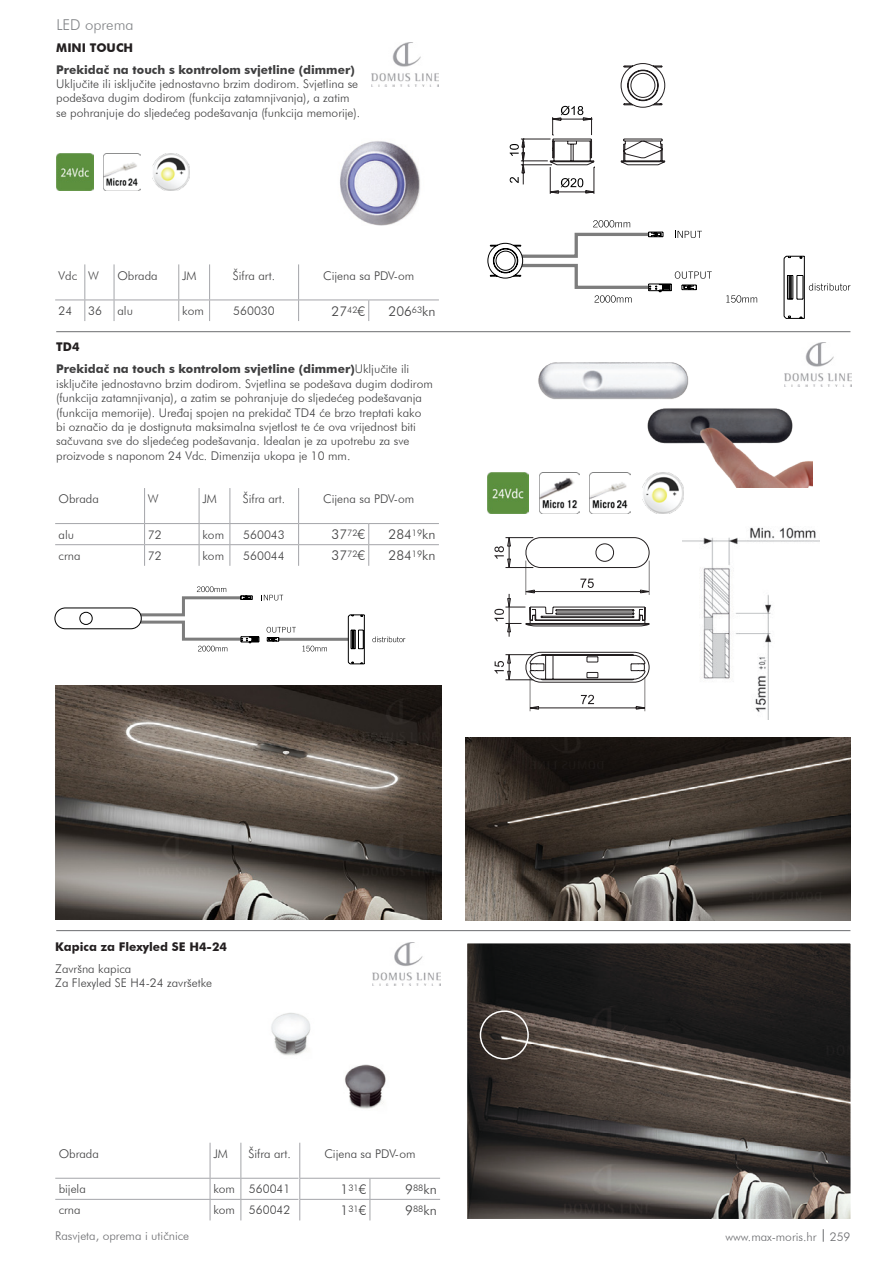
<style>
.page{position:relative;width:893px;height:1263px;background:#fff}
.page>*{position:absolute;margin:0;border:0;box-sizing:border-box;transform-origin:0 0}
.t1{font:300 15px "Futura BT";color:#848689}
.Price_tag_kn{font:300 13.5px "Futura BT";color:#3e3e3f}
.t2{font:300 12px/14.4px "Futura BT";color:#3e3e3f}
.t3{font:300 12px "Futura BT";color:#6c6d70}
.t4{font:700 12px "Futura BT";color:#3e3e3f}
.t5{font:700 12px "Futura BT";color:#231f20}
.s1{font-weight:700}
</style>
<div class="page">
<hr style="left:56px;top:331px;width:794px;height:1px;background:#6c6d70">
<hr style="left:56px;top:930px;width:794px;height:1px;background:#6c6d70">
<img style="left:56px;top:154px;width:37px;height:37px">
<img style="left:104px;top:154px;width:37px;height:37px">
<img style="left:152px;top:154px;width:37px;height:37px">
<img style="left:340px;top:141px;width:80px;height:85px">
<svg style="left:510px;top:63px;width:155px;height:131px"></svg>
<svg style="left:783px;top:255px;width:67px;height:64px"></svg>
<svg style="left:726px;top:295px;width:31px;height:8px"></svg>
<svg style="left:487px;top:220px;width:225px;height:83px"></svg>
<img style="left:55px;top:686px;width:386px;height:233px">
<img style="left:466px;top:738px;width:384px;height:183px">
<img style="left:487px;top:473px;width:41px;height:40px">
<img style="left:539px;top:473px;width:41px;height:40px">
<img style="left:590px;top:473px;width:40px;height:40px">
<img style="left:643px;top:488px;width:40px;height:25px">
<img style="left:538px;top:362px;width:140px;height:37px">
<img style="left:627px;top:364px;width:185px;height:124px">
<hr style="left:649px;top:561px;width:1px;height:34px;background:#231f20">
<hr style="left:526px;top:561px;width:1px;height:34px;background:#231f20">
<svg style="left:494px;top:537px;width:156px;height:33px"></svg>
<img style="left:682px;top:527px;width:137px;height:193px">
<hr style="left:645px;top:677px;width:1px;height:34px;background:#231f20">
<svg style="left:529px;top:695px;width:117px;height:15px"></svg>
<hr style="left:530px;top:677px;width:1px;height:34px;background:#231f20">
<svg style="left:494px;top:579px;width:156px;height:104px"></svg>
<hr style="left:279px;top:638px;width:69px;height:3px;background:#7d7d7d">
<svg style="left:372px;top:636px;width:33px;height:6px"></svg>
<svg style="left:348px;top:614px;width:17px;height:50px"></svg>
<svg style="left:302px;top:646px;width:25px;height:5px"></svg>
<svg style="left:54px;top:586px;width:242px;height:65px"></svg>
<img style="left:271px;top:1013px;width:115px;height:96px">
<img style="left:469px;top:945px;width:380px;height:272px">
<div style="left:466px;top:942px;width:386px;height:278px;border:2px solid #fff"></div>
<div style="left:480px;top:1010px;width:49px;height:49px;border:2px solid #fff;border-radius:50%"></div>
<hr style="left:84px;top:264px;width:1px;height:36px;background:#a4a5a9">
<hr style="left:114px;top:264px;width:1px;height:36px;background:#a4a5a9">
<hr style="left:178px;top:264px;width:1px;height:36px;background:#a4a5a9">
<hr style="left:209px;top:264px;width:1px;height:36px;background:#a4a5a9">
<hr style="left:55px;top:300px;width:30px;height:1px;background:#a4a5a9">
<hr style="left:114px;top:300px;width:65px;height:1px;background:#a4a5a9">
<svg style="left:84px;top:300px;width:31px;height:21px"></svg>
<hr style="left:179px;top:300px;width:31px;height:1px;background:#a4a5a9">
<svg style="left:178px;top:300px;width:1px;height:21px"></svg>
<hr style="left:210px;top:300px;width:88px;height:1px;background:#a4a5a9">
<svg style="left:209px;top:300px;width:1px;height:21px"></svg>
<hr style="left:144px;top:488px;width:1px;height:35px;background:#a4a5a9">
<hr style="left:199px;top:488px;width:1px;height:35px;background:#a4a5a9">
<hr style="left:230px;top:488px;width:1px;height:35px;background:#a4a5a9">
<hr style="left:55px;top:523px;width:90px;height:1px;background:#a4a5a9">
<hr style="left:145px;top:523px;width:54px;height:1px;background:#a4a5a9">
<hr style="left:199px;top:523px;width:31px;height:1px;background:#a4a5a9">
<hr style="left:230px;top:523px;width:68px;height:1px;background:#a4a5a9">
<hr style="left:55px;top:544px;width:90px;height:1px;background:#a4a5a9">
<hr style="left:145px;top:544px;width:54px;height:1px;background:#a4a5a9">
<svg style="left:144px;top:524px;width:1px;height:42px"></svg>
<hr style="left:199px;top:544px;width:31px;height:1px;background:#a4a5a9">
<svg style="left:199px;top:524px;width:1px;height:42px"></svg>
<hr style="left:230px;top:544px;width:68px;height:1px;background:#a4a5a9">
<svg style="left:230px;top:524px;width:1px;height:42px"></svg>
<hr style="left:210px;top:1143px;width:1px;height:35px;background:#a4a5a9">
<hr style="left:240px;top:1143px;width:1px;height:35px;background:#a4a5a9">
<hr style="left:55px;top:1178px;width:155px;height:1px;background:#a4a5a9">
<hr style="left:210px;top:1178px;width:31px;height:1px;background:#a4a5a9">
<hr style="left:241px;top:1178px;width:57px;height:1px;background:#a4a5a9">
<hr style="left:55px;top:1199px;width:155px;height:1px;background:#a4a5a9">
<hr style="left:210px;top:1199px;width:31px;height:1px;background:#a4a5a9">
<svg style="left:210px;top:1178px;width:1px;height:42px"></svg>
<hr style="left:241px;top:1199px;width:57px;height:1px;background:#a4a5a9">
<svg style="left:240px;top:1178px;width:1px;height:42px"></svg>
<hr style="left:298px;top:264px;width:1px;height:36px;background:#a4a5a9">
<svg style="left:298px;top:301px;width:1px;height:20px"></svg>
<svg style="left:368px;top:301px;width:1px;height:20px"></svg>
<hr style="left:298px;top:300px;width:71px;height:1px;background:#a4a5a9">
<hr style="left:369px;top:300px;width:70px;height:1px;background:#a4a5a9">
<hr style="left:298px;top:488px;width:1px;height:35px;background:#a4a5a9">
<svg style="left:298px;top:524px;width:1px;height:42px"></svg>
<svg style="left:368px;top:524px;width:1px;height:42px"></svg>
<hr style="left:298px;top:523px;width:71px;height:1px;background:#a4a5a9">
<hr style="left:369px;top:523px;width:70px;height:1px;background:#a4a5a9">
<hr style="left:298px;top:544px;width:71px;height:1px;background:#a4a5a9">
<hr style="left:369px;top:544px;width:70px;height:1px;background:#a4a5a9">
<hr style="left:299px;top:1143px;width:1px;height:35px;background:#a4a5a9">
<svg style="left:299px;top:1179px;width:1px;height:41px"></svg>
<svg style="left:370px;top:1179px;width:1px;height:41px"></svg>
<hr style="left:299px;top:1178px;width:71px;height:1px;background:#a4a5a9">
<hr style="left:370px;top:1178px;width:70px;height:1px;background:#a4a5a9">
<hr style="left:299px;top:1199px;width:71px;height:1px;background:#a4a5a9">
<hr style="left:370px;top:1199px;width:70px;height:1px;background:#a4a5a9">
<svg style="left:823px;top:1229px;width:1px;height:13px"></svg>
<img style="left:372px;top:43px;width:67px;height:43px">
<img style="left:784px;top:342px;width:67px;height:44px">
<img style="left:373px;top:942px;width:67px;height:44px">
<p class="t1" style="left:56px;top:15px;width:79px">LED oprema</p>
<p class="t4" style="left:56px;top:62px;width:300px">Prekidač na touch s kontrolom svjetline (dimmer)</p>
<p class="t2" style="left:56px;top:76px;width:306px">Uključite ili isključite jednostavno brzim dodirom. Svjetlina se podešava dugim dodirom (funkcija zatamnjivanja), a zatim se pohranjuje do sljedećeg podešavanja (funkcija memorije).</p>
<p class="t5" style="left:56px;top:40px;width:78px">MINI TOUCH</p>
<p class="t2" style="left:59px;top:268px;width:20px">Vdc</p>
<p class="t2" style="left:88px;top:268px;width:12px">W</p>
<p class="t2" style="left:117px;top:268px;width:42px">Obrada</p>
<p class="t2" style="left:182px;top:268px;width:16px">JM</p>
<p class="t2" style="left:233px;top:268px;width:44px">Šifra art.</p>
<p class="t2" style="left:59px;top:303px;width:15px">24</p>
<p class="t2" style="left:88px;top:303px;width:15px">36</p>
<p class="t2" style="left:117px;top:303px;width:17px">alu</p>
<p class="t2" style="left:182px;top:303px;width:23px">kom</p>
<p class="t2" style="left:233px;top:303px;width:43px">560030</p>
<p class="t5" style="left:56px;top:340px;width:25px">TD4</p>
<p class="t2" style="left:323px;top:268px;width:93px">Cijena sa PDV-om</p>
<p class="Price_tag_kn" style="left:332px;top:303px;width:35px">27<sup>42</sup>€</p>
<p class="Price_tag_kn" style="left:389px;top:303px;width:48px">206<sup>63</sup>kn</p>
<p class="t2" style="left:56px;top:362px;width:378px"><span class="s1">Prekidač na touch s kontrolom svjetline (dimmer)</span>Uključite ili isključite jednostavno brzim dodirom. Svjetlina se podešava dugim dodirom (funkcija zatamnjivanja), a zatim se pohranjuje do sljedećeg podešavanja (funkcija memorije). Uređaj spojen na prekidač TD4 će brzo treptati kako bi označio da je dostignuta maksimalna svjetlost te će ova vrijednost biti sačuvana sve do sljedećeg podešavanja. Idealan je za upotrebu za sve proizvode s naponom 24 Vdc. Dimenzija ukopa je 10 mm.</p>
<p class="t2" style="left:59px;top:492px;width:42px">Obrada</p>
<p class="t2" style="left:148px;top:492px;width:12px">W</p>
<p class="t2" style="left:202px;top:492px;width:16px">JM</p>
<p class="t2" style="left:243px;top:492px;width:44px">Šifra art.</p>
<p class="t2" style="left:59px;top:527px;width:17px">alu</p>
<p class="t2" style="left:148px;top:527px;width:15px">72</p>
<p class="t2" style="left:202px;top:527px;width:23px">kom</p>
<p class="t2" style="left:243px;top:527px;width:43px">560043</p>
<p class="t2" style="left:59px;top:548px;width:23px">crna</p>
<p class="t2" style="left:148px;top:548px;width:15px">72</p>
<p class="t2" style="left:202px;top:548px;width:23px">kom</p>
<p class="t2" style="left:243px;top:548px;width:43px">560044</p>
<p class="t2" style="left:323px;top:492px;width:93px">Cijena sa PDV-om</p>
<p class="Price_tag_kn" style="left:332px;top:526px;width:35px">37<sup>72</sup>€</p>
<p class="Price_tag_kn" style="left:389px;top:526px;width:48px">284<sup>19</sup>kn</p>
<p class="Price_tag_kn" style="left:332px;top:547px;width:35px">37<sup>72</sup>€</p>
<p class="Price_tag_kn" style="left:389px;top:547px;width:48px">284<sup>19</sup>kn</p>
<p class="t5" style="left:55px;top:939px;width:173px">Kapica za Flexyled SE H4-24</p>
<p class="t2" style="left:55px;top:961px;width:78px">Završna kapica</p>
<p class="t2" style="left:55px;top:976px;width:158px">Za Flexyled SE H4-24 završetke</p>
<p class="t2" style="left:59px;top:1146px;width:42px">Obrada</p>
<p class="t2" style="left:213px;top:1146px;width:16px">JM</p>
<p class="t2" style="left:249px;top:1146px;width:44px">Šifra art.</p>
<p class="t2" style="left:59px;top:1182px;width:29px">bijela</p>
<p class="t2" style="left:213px;top:1182px;width:23px">kom</p>
<p class="t2" style="left:249px;top:1182px;width:43px">560041</p>
<p class="t2" style="left:59px;top:1203px;width:23px">crna</p>
<p class="t2" style="left:213px;top:1203px;width:23px">kom</p>
<p class="t2" style="left:249px;top:1203px;width:43px">560042</p>
<p class="t2" style="left:324px;top:1146px;width:93px">Cijena sa PDV-om</p>
<p class="Price_tag_kn" style="left:341px;top:1181px;width:27px">1<sup>31</sup>€</p>
<p class="Price_tag_kn" style="left:405px;top:1181px;width:33px">9<sup>88</sup>kn</p>
<p class="Price_tag_kn" style="left:341px;top:1202px;width:27px">1<sup>31</sup>€</p>
<p class="Price_tag_kn" style="left:405px;top:1202px;width:33px">9<sup>88</sup>kn</p>
<p class="t3" style="left:55px;top:1228px;width:135px">Rasvjeta, oprema i utičnice</p>
<p class="t3" style="left:725px;top:1230px;width:127px">www.max-moris.hr 259</p>
</div>
